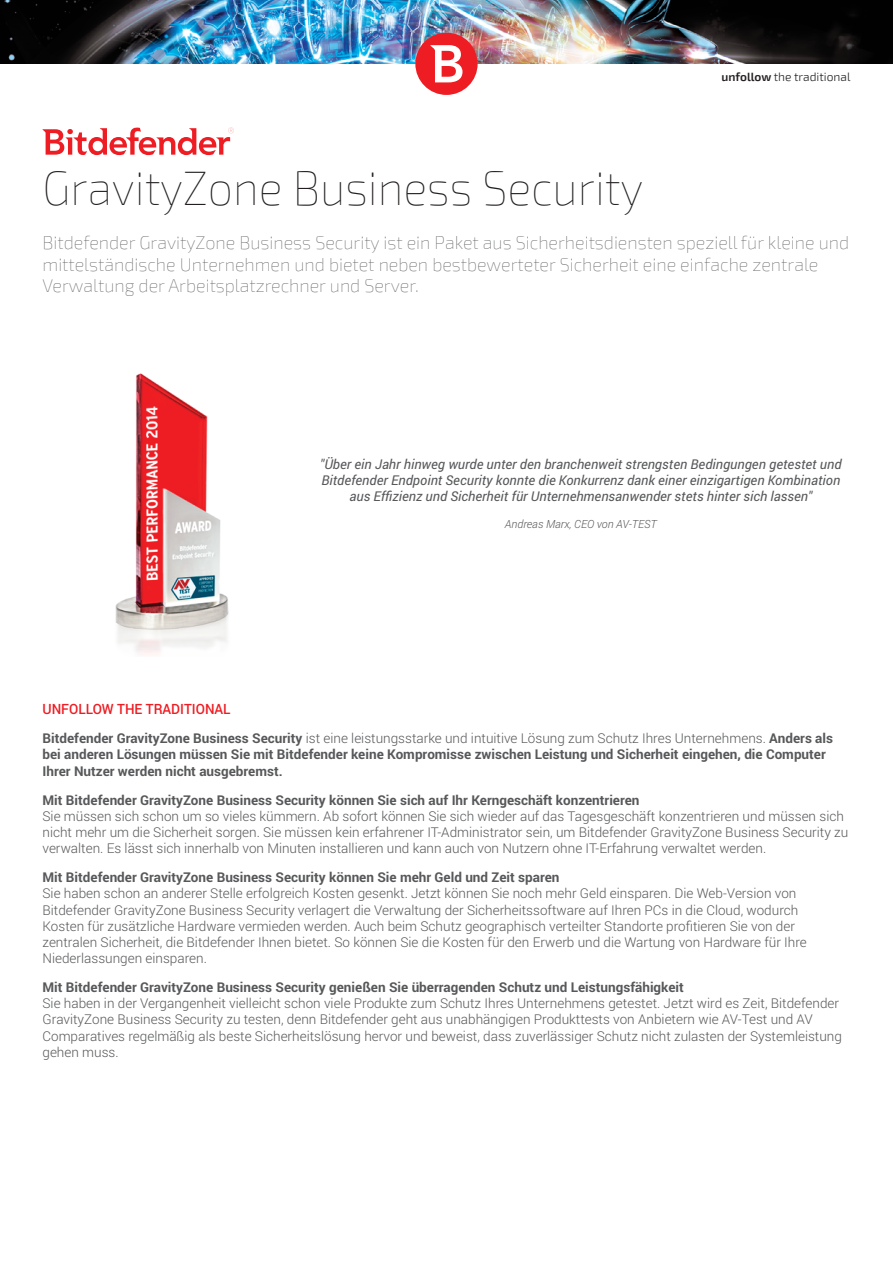
<style>
.page{position:relative;width:893px;height:1263px;background:#fff}
.page>*{position:absolute;margin:0;border:0;box-sizing:border-box;transform-origin:0 0}
.t1{font:100 47.25px "Exo 2";color:#231f20;scale:.95 1}
.t2{font:100 18px/21.6px "Exo 2";color:#57585a}
.t3{font:500 14.25px "Roboto";color:#ee1d23;scale:.95 1}
.t4{font:300 13.5px/16.2px "Roboto";color:#57585a}
.t5{font:700 13.5px/16.2px "Roboto";color:#57585a}
.t6{font:italic 13.5px/16.2px "Roboto";color:#57585a;text-align:center}
.t7{font:300 12px "Exo 2";color:#231f20}
.t8{font:italic 300 11.25px "Roboto";color:#57585a}
.s1{font-weight:600}
.s2{font-weight:300}
</style>
<div class="page">
<img style="left:0;top:0;width:893px;height:63px">
<div style="left:415px;top:33px;width:63px;height:62px;background:#ee1d23;border-radius:50%"></div>
<svg style="left:430px;top:45px;width:32px;height:37px"></svg>
<svg style="left:43px;top:127px;width:191px;height:29px"></svg>
<img style="left:115px;top:373px;width:114px;height:280px">
<p class="t7" style="left:721px;top:70px;width:131px"><span class="s1">unfollow</span> the traditional</p>
<h1 class="t1" style="left:43px;top:162px;width:634px">GravityZone Business Security</h1>
<p class="t2" style="left:43px;top:232px;width:808px">Bitdefender GravityZone Business Security ist ein Paket aus Sicherheitsdiensten speziell für kleine und mittelständische Unternehmen und bietet neben bestbewerteter Sicherheit eine einfache zentrale<br>Verwaltung der Arbeitsplatzrechner und Server.</p>
<p class="t6" style="left:320px;top:456px;width:523px">"Über ein Jahr hinweg wurde unter den branchenweit strengsten Bedingungen getestet und<br>Bitdefender Endpoint Security konnte die Konkurrenz dank einer einzigartigen Kombination aus Effizienz und Sicherheit für Unternehmensanwender stets hinter sich lassen"</p>
<p class="t8" style="left:505px;top:516px;width:153px">Andreas Marx, CEO von AV-TEST</p>
<p class="t3" style="left:43px;top:698px;width:199px">UNFOLLOW THE TRADITIONAL</p>
<p class="t5" style="left:43px;top:730px;width:792px">Bitdefender GravityZone Business Security <span class="s2">ist eine leistungsstarke und intuitive Lösung zum Schutz Ihres Unternehmens.</span> Anders als bei anderen Lösungen müssen Sie mit Bitdefender keine Kompromisse zwischen Leistung und Sicherheit eingehen, die Computer<br>Ihrer Nutzer werden nicht ausgebremst.</p>
<p class="t5" style="left:43px;top:791px;width:599px">Mit Bitdefender GravityZone Business Security können Sie sich auf Ihr Kerngeschäft konzentrieren</p>
<p class="t4" style="left:43px;top:807px;width:807px">Sie müssen sich schon um so vieles kümmern. Ab sofort können Sie sich wieder auf das Tagesgeschäft konzentrieren und müssen sich nicht mehr um die Sicherheit sorgen. Sie müssen kein erfahrener IT-Administrator sein, um Bitdefender GravityZone Business Security zu verwalten. Es lässt sich innerhalb von Minuten installieren und kann auch von Nutzern ohne IT-Erfahrung verwaltet werden.</p>
<p class="t5" style="left:43px;top:869px;width:519px">Mit Bitdefender GravityZone Business Security können Sie mehr Geld und Zeit sparen</p>
<p class="t4" style="left:43px;top:885px;width:766px">Sie haben schon an anderer Stelle erfolgreich Kosten gesenkt. Jetzt können Sie noch mehr Geld einsparen. Die Web-Version von Bitdefender GravityZone Business Security verlagert die Verwaltung der Sicherheitssoftware auf Ihren PCs in die Cloud, wodurch Kosten für zusätzliche Hardware vermieden werden. Auch beim Schutz geographisch verteilter Standorte profitieren Sie von der zentralen Sicherheit, die Bitdefender Ihnen bietet. So können Sie die Kosten für den Erwerb und die Wartung von Hardware für Ihre Niederlassungen einsparen.</p>
<p class="t5" style="left:43px;top:979px;width:643px">Mit Bitdefender GravityZone Business Security genießen Sie überragenden Schutz und Leistungsfähigkeit</p>
<p class="t4" style="left:43px;top:995px;width:801px">Sie haben in der Vergangenheit vielleicht schon viele Produkte zum Schutz Ihres Unternehmens getestet. Jetzt wird es Zeit, Bitdefender GravityZone Business Security zu testen, denn Bitdefender geht aus unabhängigen Produkttests von Anbietern wie AV-Test und AV Comparatives regelmäßig als beste Sicherheitslösung hervor und beweist, dass zuverlässiger Schutz nicht zulasten der Systemleistung gehen muss.</p>
</div>
